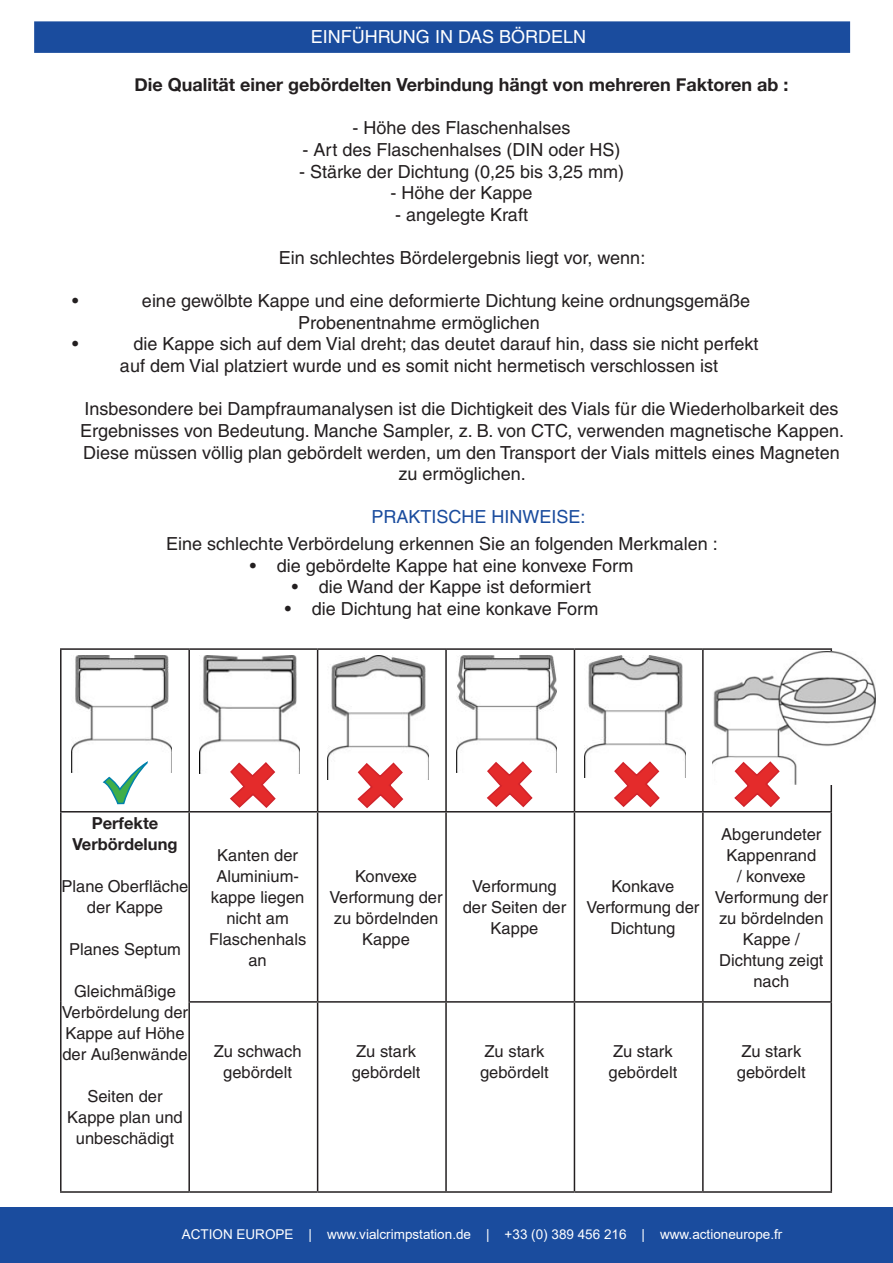
<style>
.page{position:relative;width:893px;height:1263px;background:#fff}
.page>*{position:absolute;margin:0;border:0;box-sizing:border-box;transform-origin:0 0}
.t1{font:18px/21.6px "Helvetica";color:#231f20}
.t2{font:700 18px "Helvetica Neue";color:#231f20}
.t3{font:18px "Helvetica";color:#fff}
.t4{font:18px "Helvetica";color:#1a4c9e}
.t5{font:16.5px/21px "Helvetica";color:#231f20;text-align:center}
.t6{font:700 16.5px/21px "Helvetica Neue";color:#231f20;text-align:center}
.t7{font:13.5px "Arial";color:#fff}
</style>
<div class="page">
<hr style="left:892px;top:1208px;width:1px;height:55px;background:#1a4c9e">
<div style="left:0;top:1208px;width:892px;height:55px;background:#1a4c9e"></div>
<div style="left:34px;top:21px;width:816px;height:32px;background:#1a4c9e"></div>
<hr style="left:60px;top:648px;width:129px;height:2px;background:#231f20">
<hr style="left:60px;top:650px;width:2px;height:161px;background:#231f20">
<hr style="left:189px;top:648px;width:129px;height:2px;background:#231f20">
<hr style="left:188px;top:650px;width:2px;height:161px;background:#231f20">
<hr style="left:318px;top:648px;width:128px;height:2px;background:#231f20">
<hr style="left:317px;top:650px;width:1px;height:161px;background:#231f20">
<hr style="left:446px;top:648px;width:128px;height:2px;background:#231f20">
<hr style="left:445px;top:650px;width:2px;height:161px;background:#231f20">
<hr style="left:574px;top:648px;width:129px;height:2px;background:#231f20">
<hr style="left:574px;top:650px;width:1px;height:161px;background:#231f20">
<hr style="left:703px;top:648px;width:129px;height:2px;background:#231f20">
<hr style="left:702px;top:650px;width:2px;height:161px;background:#231f20">
<hr style="left:830px;top:650px;width:2px;height:161px;background:#231f20">
<hr style="left:60px;top:811px;width:129px;height:1px;background:#231f20">
<hr style="left:60px;top:812px;width:2px;height:190px;background:#231f20">
<hr style="left:189px;top:811px;width:129px;height:1px;background:#231f20">
<hr style="left:188px;top:812px;width:2px;height:189px;background:#231f20">
<hr style="left:318px;top:811px;width:128px;height:1px;background:#231f20">
<hr style="left:317px;top:812px;width:1px;height:189px;background:#231f20">
<hr style="left:446px;top:811px;width:128px;height:1px;background:#231f20">
<hr style="left:445px;top:812px;width:2px;height:189px;background:#231f20">
<hr style="left:574px;top:811px;width:129px;height:1px;background:#231f20">
<hr style="left:574px;top:812px;width:1px;height:189px;background:#231f20">
<hr style="left:703px;top:811px;width:129px;height:1px;background:#231f20">
<hr style="left:702px;top:812px;width:2px;height:189px;background:#231f20">
<hr style="left:830px;top:812px;width:2px;height:189px;background:#231f20">
<hr style="left:60px;top:1002px;width:2px;height:189px;background:#231f20">
<hr style="left:188px;top:1001px;width:130px;height:2px;background:#231f20">
<hr style="left:188px;top:1003px;width:2px;height:188px;background:#231f20">
<hr style="left:318px;top:1001px;width:128px;height:2px;background:#231f20">
<hr style="left:317px;top:1003px;width:1px;height:188px;background:#231f20">
<hr style="left:446px;top:1001px;width:128px;height:2px;background:#231f20">
<hr style="left:445px;top:1003px;width:2px;height:188px;background:#231f20">
<hr style="left:574px;top:1001px;width:129px;height:2px;background:#231f20">
<hr style="left:574px;top:1003px;width:1px;height:188px;background:#231f20">
<hr style="left:703px;top:1001px;width:129px;height:2px;background:#231f20">
<hr style="left:702px;top:1003px;width:2px;height:188px;background:#231f20">
<hr style="left:830px;top:1003px;width:2px;height:188px;background:#231f20">
<hr style="left:60px;top:1191px;width:129px;height:2px;background:#231f20">
<hr style="left:189px;top:1191px;width:129px;height:2px;background:#231f20">
<hr style="left:318px;top:1191px;width:128px;height:2px;background:#231f20">
<hr style="left:446px;top:1191px;width:128px;height:2px;background:#231f20">
<hr style="left:574px;top:1191px;width:129px;height:2px;background:#231f20">
<hr style="left:703px;top:1191px;width:129px;height:2px;background:#231f20">
<img style="left:71px;top:655px;width:101px;height:118px">
<img style="left:199px;top:655px;width:101px;height:119px">
<img style="left:328px;top:655px;width:100px;height:124px">
<img style="left:456px;top:655px;width:101px;height:118px">
<img style="left:585px;top:655px;width:100px;height:122px">
<svg style="left:102px;top:758px;width:51px;height:47px"></svg>
<img style="left:712px;top:651px;width:163px;height:134px">
<svg style="left:733px;top:760px;width:48px;height:48px"></svg>
<svg style="left:229px;top:761px;width:48px;height:47px"></svg>
<svg style="left:356px;top:761px;width:48px;height:48px"></svg>
<svg style="left:486px;top:760px;width:48px;height:48px"></svg>
<svg style="left:613px;top:760px;width:48px;height:48px"></svg>
<p class="t3" style="left:311px;top:26px;width:277px">EINFÜHRUNG IN DAS BÖRDELN</p>
<p class="t2" style="left:134px;top:74px;width:656px">Die Qualität einer gebördelten Verbindung hängt von mehreren Faktoren ab :</p>
<p class="t1" style="left:352px;top:117px;width:220px">- Höhe des Flaschenhalses</p>
<p class="t1" style="left:303px;top:139px;width:319px">- Art des Flaschenhalses (DIN oder HS)</p>
<p class="t1" style="left:299px;top:160px;width:327px">- Stärke der Dichtung (0,25 bis 3,25 mm)</p>
<p class="t1" style="left:390px;top:182px;width:144px">- Höhe der Kappe</p>
<p class="t1" style="left:395px;top:204px;width:134px">- angelegte Kraft</p>
<p class="t1" style="left:279px;top:247px;width:368px">Ein schlechtes Bördelergebnis liegt vor, wenn:</p>
<p class="t1" style="left:72px;top:290px;width:8px">•</p>
<p class="t1" style="left:298px;top:290px;width:453px;text-indent:-156px">eine gewölbte Kappe und eine deformierte Dichtung keine ordnungsgemäße<br>Probenentnahme ermöglichen</p>
<p class="t1" style="left:72px;top:333px;width:8px">•</p>
<p class="t1" style="left:120px;top:333px;width:640px;text-indent:14px">die Kappe sich auf dem Vial dreht; das deutet darauf hin, dass sie nicht perfekt auf dem Vial platziert wurde und es somit nicht hermetisch verschlossen ist</p>
<p class="t1" style="left:80px;top:398px;width:765px;text-align:center">Insbesondere bei Dampfraumanalysen ist die Dichtigkeit des Vials für die Wiederholbarkeit des Ergebnisses von Bedeutung. Manche Sampler, z. B. von CTC, verwenden magnetische Kappen.<br>Diese müssen völlig plan gebördelt werden, um den Transport der Vials mittels eines Magneten zu ermöglichen.</p>
<p class="t4" style="left:371px;top:506px;width:216px">PRAKTISCHE HINWEISE:</p>
<p class="t1" style="left:166px;top:533px;width:553px">Eine schlechte Verbördelung erkennen Sie an folgenden Merkmalen :</p>
<p class="t1" style="left:250px;top:554px;width:385px">• die gebördelte Kappe hat eine konvexe Form</p>
<p class="t1" style="left:292px;top:576px;width:301px">• die Wand der Kappe ist deformiert</p>
<p class="t1" style="left:285px;top:598px;width:315px">• die Dichtung hat eine konkave Form</p>
<p class="t6" style="left:72px;top:812px;width:107px">Perfekte<br>Verbördelung</p>
<p class="t5" style="left:62px;top:875px;width:128px">Plane Oberfläche der Kappe</p>
<p class="t5" style="left:69px;top:938px;width:113px">Planes Septum</p>
<p class="t5" style="left:62px;top:980px;width:128px">Gleichmäßige<br>Verbördelung der<br>Kappe auf Höhe der Außenwände</p>
<p class="t5" style="left:67px;top:1085px;width:117px">Seiten der<br>Kappe plan und unbeschädigt</p>
<p class="t5" style="left:209px;top:844px;width:99px">Kanten der<br>Aluminium&shy;kappe liegen nicht am<br>Flaschenhals an</p>
<p class="t5" style="left:330px;top:865px;width:115px">Konvexe<br>Verformung der zu bördelnden<br>Kappe</p>
<p class="t5" style="left:463px;top:876px;width:105px">Verformung der Seiten der<br>Kappe</p>
<p class="t5" style="left:586px;top:876px;width:115px">Konkave<br>Verformung der<br>Dichtung</p>
<p class="t5" style="left:715px;top:823px;width:115px">Abgerundeter<br>Kappenrand<br>/ konvexe<br>Verformung der zu bördelnden<br>Kappe /<br>Dichtung zeigt nach</p>
<p class="t5" style="left:214px;top:1041px;width:89px">Zu schwach gebördelt</p>
<p class="t5" style="left:352px;top:1041px;width:70px;text-align:left">Zu stark gebördelt</p>
<p class="t5" style="left:480px;top:1041px;width:70px;text-align:left">Zu stark gebördelt</p>
<p class="t5" style="left:608px;top:1041px;width:70px;text-align:left">Zu stark gebördelt</p>
<p class="t5" style="left:737px;top:1041px;width:70px;text-align:left">Zu stark gebördelt</p>
<p class="t7" style="left:182px;top:1225px;width:602px">ACTION EUROPE | www.vialcrimpstation.de | +33 (0) 389 456 216 | www.actioneurope.fr</p>
</div>
